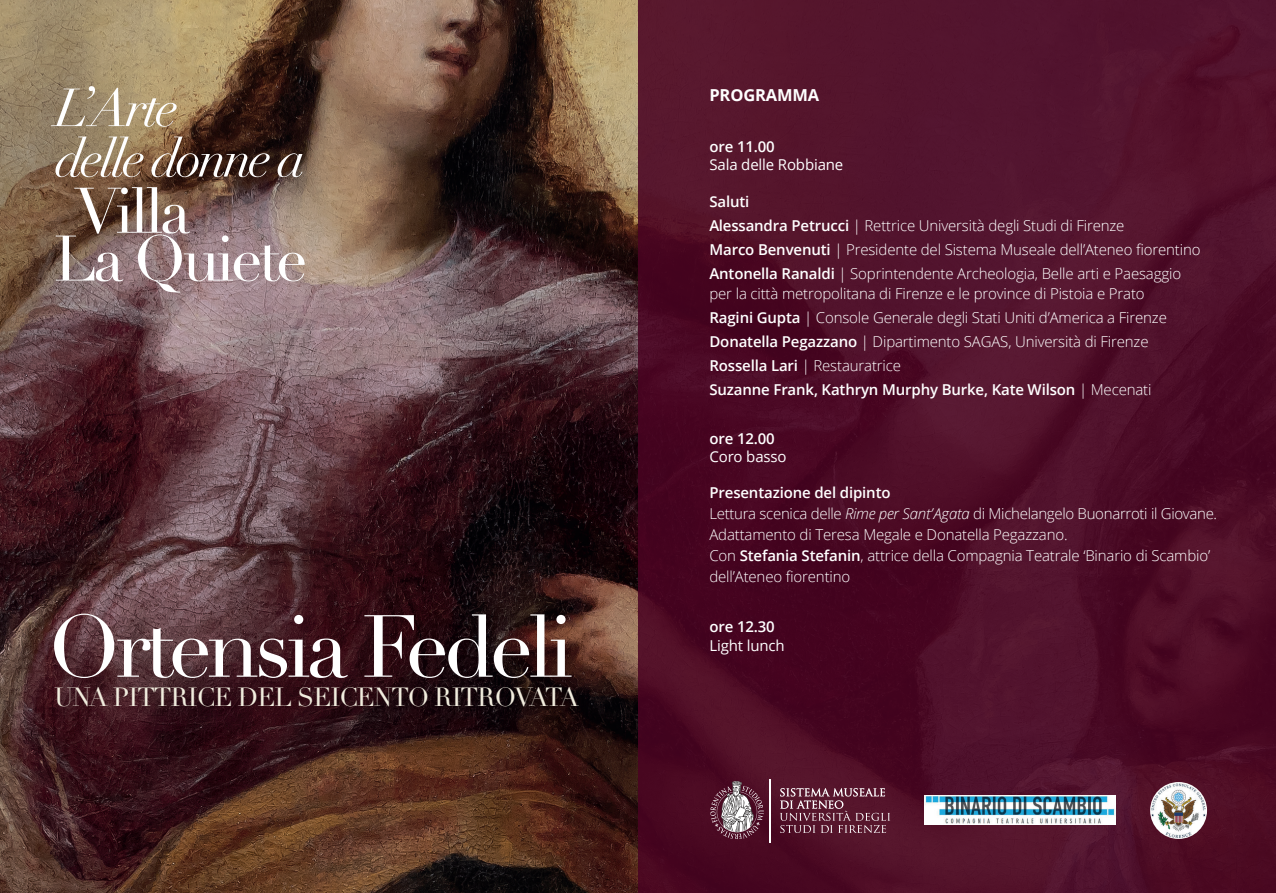
<style>
.page{position:relative;width:1276px;height:893px;background:#fff}
.page>*{position:absolute;margin:0;border:0;box-sizing:border-box;transform-origin:0 0}
.t1{font:86.55px "Didot";letter-spacing:-.06em;color:#fff}
.t2{font:63.15px/47.8px "Didot";letter-spacing:-.06em;color:#fff}
.t3{font:italic 52.65px/50.4px "Didot";letter-spacing:-.06em;color:#fff}
.t4{font:25.65px "Didot";letter-spacing:-.04em;color:#f1edde}
.t5{font:700 16.5px "Open Sans";letter-spacing:-.01em;color:#fff}
.t6{font:300 15px/24px "Open Sans";letter-spacing:-.01em;color:#fff}
.t7{font:15px "Open Sans";letter-spacing:-.01em;color:#fff}
.t8{font:600 15px "Open Sans";letter-spacing:-.01em;color:#fff}
.s1{font-weight:600}
.s2{font-style:italic}
</style>
<div class="page">
<img style="left:0;top:0;width:638px;height:893px">
<div style="left:638px;top:0;width:638px;height:893px;background:linear-gradient(to right,#4d0c26,#50112b)"></div>
<hr style="left:769px;top:779px;width:2px;height:63px;background:#fff">
<svg style="left:710px;top:780px;width:53px;height:59px;background:#7d5765"></svg>
<svg style="left:780px;top:788px;width:110px;height:45px;background:#723c4f"></svg>
<img style="left:924px;top:795px;width:191px;height:30px">
<img style="left:1150px;top:782px;width:57px;height:57px;border-radius:28px">
<h3 class="t3" style="left:56px;top:83px;width:252px">L’Arte<br>delle donne a</h3>
<h2 class="t2" style="left:54px;top:188px;width:255px;text-indent:21px">Villa<br>La Quiete</h2>
<h1 class="t1" style="left:48px;top:595px;width:527px">Ortensia Fedeli</h1>
<h3 class="t4" style="left:54px;top:682px;width:526px">UNA PITTRICE DEL SEICENTO RITROVATA</h3>
<p class="t5" style="left:709px;top:83px;width:111px">PROGRAMMA</p>
<p class="t8" style="left:709px;top:136px;width:67px">ore 11.00</p>
<p class="t7" style="left:709px;top:154px;width:135px">Sala delle Robbiane</p>
<p class="t6" style="left:709px;top:189px;width:492px"><span class="s1">Saluti<br>Alessandra Petrucci</span> | Rettrice Università degli Studi di Firenze<br><span class="s1">Marco Benvenuti</span> | Presidente del Sistema Museale dell’Ateneo fiorentino <span class="s1">Antonella Ranaldi</span> | Soprintendente Archeologia, Belle arti e Paesaggio</p>
<p class="t6" style="left:709px;top:281px;width:459px">per la città metropolitana di Firenze e le province di Pistoia e Prato <span class="s1">Ragini Gupta</span> | Console Generale degli Stati Uniti d’America a Firenze <span class="s1">Donatella Pegazzano</span> | Dipartimento SAGAS, Università di Firenze <span class="s1">Rossella Lari</span> | Restauratrice<br><span class="s1">Suzanne Frank, Kathryn Murphy Burke, Kate Wilson</span> | Mecenati</p>
<p class="t8" style="left:709px;top:428px;width:67px">ore 12.00</p>
<p class="t7" style="left:709px;top:446px;width:79px">Coro basso</p>
<p class="t6" style="left:709px;top:482px;width:509px;line-height:21px"><span class="s1">Presentazione del dipinto<br></span>Lettura scenica delle <span class="s2">Rime per Sant’ Agata</span> di Michelangelo Buonarroti il Giovane.<br>Adattamento di Teresa Megale e Donatella Pegazzano.<br>Con <span class="s1">Stefania Stefanin</span>, attrice della Compagnia Teatrale ‘Binario di Scambio’ dell’Ateneo fiorentino</p>
<p class="t8" style="left:709px;top:616px;width:67px">ore 12.30</p>
<p class="t7" style="left:709px;top:635px;width:77px">Light lunch</p>
</div>
